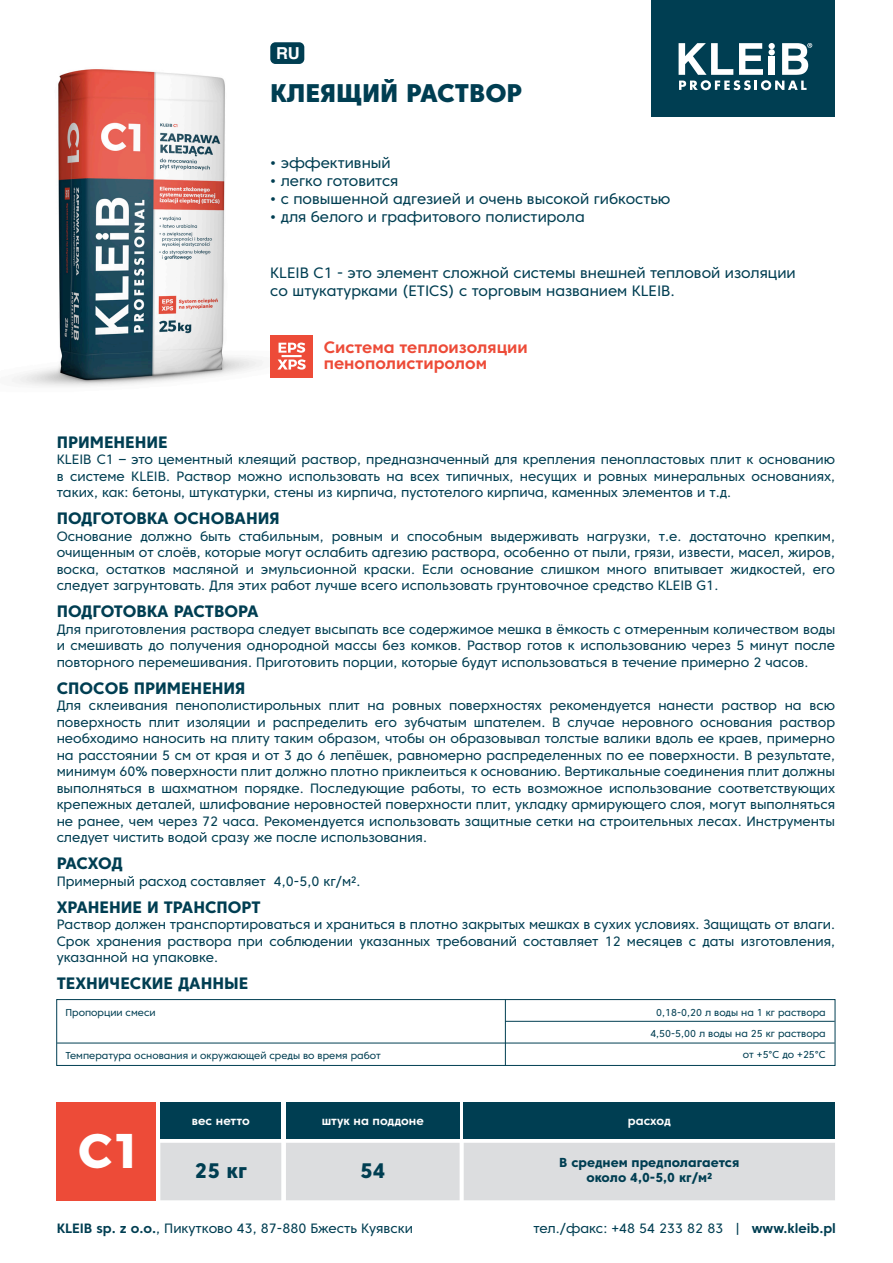
<style>
.page{position:relative;width:893px;height:1263px;background:#fff}
.page>*{position:absolute;margin:0;border:0;box-sizing:border-box;transform-origin:0 0}
.t1{font:700 48.6px "Montserrat";color:#fff}
.t2{font:800 25.5px "Core Sans C 85";color:#003e52}
.t3{font:800 21px "Core Sans C 75";color:#003e52}
.t4{font:800 16.5px "Core Sans C 75";color:#003e52}
.t5{font:700 16.5px/16.5px "Core Sans C 65";color:#ed4b38}
.t6{font:700 16.5px "Helvetica";color:#fff}
.t7{font:15px/18px "Core Sans C 45";color:#003e52}
.t8{font:13.5px/16.5px "Core Sans C 45";color:#003e52;text-align:justify}
.t9{font:800 13.05px/15.6px "Core Sans C 75";color:#003e52;text-align:center}
.t10{font:700 12px "Core Sans C 65";color:#fff}
.t11{font:10.05px/21.1px "Core Sans C 45";color:#003e52;text-align:right}
.s1{font-family:"Core Sans C 65";font-weight:700}
</style>
<div class="page">
<img style="left:12px;top:63px;width:273px;height:324px">
<div style="left:160px;top:1102px;width:121px;height:36px;background:#003e52"></div>
<div style="left:286px;top:1102px;width:174px;height:36px;background:#003e52"></div>
<div style="left:160px;top:1143px;width:675px;height:57px;background:#dcdddf"></div>
<div style="left:464px;top:1102px;width:371px;height:36px;background:#003e52"></div>
<div style="left:270px;top:42px;width:34px;height:22px;background:#003e52;border-radius:5px"></div>
<div style="left:270px;top:335px;width:43px;height:42px;background:#ed4b38"></div>
<svg style="left:279px;top:343px;width:26px;height:10px"></svg>
<svg style="left:277px;top:359px;width:29px;height:11px"></svg>
<hr style="left:282px;top:355px;width:20px;height:2px;background:#fff">
<div style="left:57px;top:1102px;width:99px;height:98px;background:#ed4b38"></div>
<hr style="left:505px;top:999px;width:1px;height:66px;background:#003e52">
<hr style="left:505px;top:1021px;width:330px;height:1px;background:#003e52">
<hr style="left:57px;top:1042px;width:778px;height:1px;background:#003e52">
<div style="left:56px;top:999px;width:779px;height:67px;border:1px solid #003e52"></div>
<div style="left:651px;top:0;width:184px;height:116px;background:#003e52"></div>
<svg style="left:679px;top:43px;width:133px;height:47px"></svg>
<p class="t6" style="left:276px;top:40px;width:25px">RU</p>
<h2 class="t2" style="left:270px;top:77px;width:253px">КЛЕЯЩИЙ РАСТВОР</h2>
<p class="t7" style="left:270px;top:154px;width:122px">• эффективный</p>
<p class="t7" style="left:270px;top:172px;width:130px">• легко готовится</p>
<p class="t7" style="left:270px;top:190px;width:402px">• с повышенной адгезией и очень высокой гибкостью</p>
<p class="t7" style="left:270px;top:208px;width:316px">• для белого и графитового полистирола</p>
<p class="t7" style="left:270px;top:263px;width:527px">KLEIB C1 - это элемент сложной системы внешней тепловой изоляции со штукатурками (ETICS) с торговым названием KLEIB.</p>
<p class="t5" style="left:324px;top:339px;width:205px">Система теплоизоляции пенополистиролом</p>
<p class="t4" style="left:57px;top:432px;width:112px">ПРИМЕНЕНИЕ</p>
<p class="t8" style="left:57px;top:451px;width:780px">KLEIB C1 – это цементный клеящий раствор, предназначенный для крепления пенопластовых плит к основанию в системе KLEIB. Раствор можно использовать на всех типичных, несущих и ровных минеральных основаниях, таких, как: бетоны, штукатурки, стены из кирпича, пустотелого кирпича, каменных элементов и т.д.</p>
<p class="t4" style="left:57px;top:508px;width:225px">ПОДГОТОВКА ОСНОВАНИЯ</p>
<p class="t8" style="left:57px;top:528px;width:780px">Основание должно быть стабильным, ровным и способным выдерживать нагрузки, т.е. достаточно крепким, очищенным от слоёв, которые могут ослабить адгезию раствора, особенно от пыли, грязи, извести, масел, жиров, воска, остатков масляной и эмульсионной краски. Если основание слишком много впитывает жидкостей, его следует загрунтовать. Для этих работ лучше всего использовать грунтовочное средство KLEIB G1.</p>
<p class="t4" style="left:57px;top:601px;width:203px">ПОДГОТОВКА РАСТВОРА</p>
<p class="t8" style="left:57px;top:621px;width:780px">Для приготовления раствора следует высыпать все содержимое мешка в ёмкость с отмеренным количеством воды и смешивать до получения однородной массы без комков. Раствор готов к использованию через 5 минут после повторного перемешивания. Приготовить порции, которые будут использоваться в течение примерно 2 часов.</p>
<p class="t4" style="left:57px;top:678px;width:190px">СПОСОБ ПРИМЕНЕНИЯ</p>
<p class="t8" style="left:57px;top:697px;width:780px">Для склеивания пенополистирольных плит на ровных поверхностях рекомендуется нанести раствор на всю поверхность плит изоляции и распределить его зубчатым шпателем. В случае неровного основания раствор необходимо наносить на плиту таким образом, чтобы он образовывал толстые валики вдоль ее краев, примерно на расстоянии 5 см от края и от 3 до 6 лепёшек, равномерно распределенных по ее поверхности. В результате, минимум 60% поверхности плит должно плотно приклеиться к основанию. Вертикальные соединения плит должны выполняться в шахматном порядке. Последующие работы, то есть возможное использование соответствующих крепежных деталей, шлифование неровностей поверхности плит, укладку армирующего слоя, могут выполняться не ранее, чем через 72 часа. Рекомендуется использовать защитные сетки на строительных лесах. Инструменты следует чистить водой сразу же после использования.</p>
<p class="t4" style="left:57px;top:853px;width:68px">РАСХОД</p>
<p class="t8" style="left:57px;top:873px;width:305px">Примерный расход составляет 4,0-5,0 кг/м².</p>
<p class="t4" style="left:57px;top:897px;width:206px">ХРАНЕНИЕ И ТРАНСПОРТ</p>
<p class="t8" style="left:57px;top:916px;width:780px">Раствор должен транспортироваться и храниться в плотно закрытых мешках в сухих условиях. Защищать от влаги.<br>Срок хранения раствора при соблюдении указанных требований составляет 12 месяцев с даты изготовления, указанной на упаковке.</p>
<p class="t4" style="left:57px;top:973px;width:193px">ТЕХНИЧЕСКИЕ ДАННЫЕ</p>
<p class="t11" style="left:65px;top:1002px;width:92px">Пропорции смеси</p>
<p class="t11" style="left:65px;top:1044px;width:317px">Температура основания и окружающей среды во время работ</p>
<p class="t11" style="left:650px;top:1002px;width:177px">0,18-0,20 л воды на 1 кг раствора<br>4,50-5,00 л воды на 25 кг раствора от +5°C до +25°C</p>
<h1 class="t1" style="left:78px;top:1111px;width:65px">C1</h1>
<p class="t10" style="left:192px;top:1113px;width:59px">вес нетто</p>
<h3 class="t3" style="left:195px;top:1157px;width:54px">25 кг</h3>
<h3 class="t3" style="left:360px;top:1157px;width:27px">54</h3>
<p class="t10" style="left:322px;top:1113px;width:104px">штук на поддоне</p>
<p class="t10" style="left:628px;top:1113px;width:44px">расход</p>
<p class="t9" style="left:559px;top:1154px;width:182px">В среднем предполагается около 4,0-5,0 кг/м²</p>
<p class="t8" style="left:57px;top:1220px;width:358px"><span class="s1">KLEIB sp. z o.o.</span>, Пикутково 43, 87-880 Бжесть Куявски</p>
<p class="t8" style="left:533px;top:1220px;width:304px">тел./факс: +48 54 233 82 83 | <span class="s1">www.kleib.pl</span></p>
</div>
